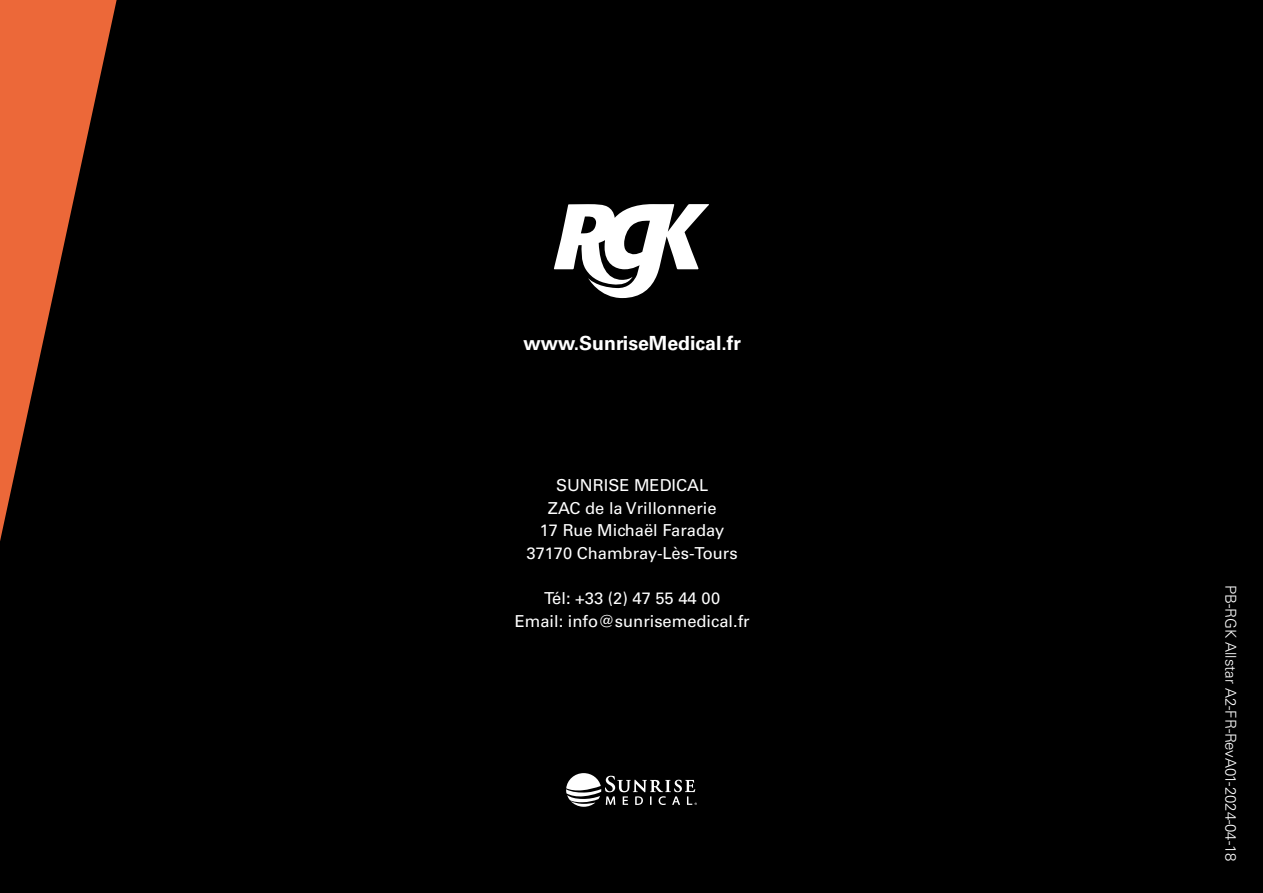
<style>
.page{position:relative;width:1263px;height:893px;background:#000}
.page>*{position:absolute;margin:0;border:0;box-sizing:border-box;transform-origin:0 0}
.t1{font:700 19.5px "Univers LT Std";color:#fff}
.t2{font:16.5px/22.5px "Univers LT Std";color:#fff;text-align:center}
.t3{font:300 15px "Univers LT Std";color:#fff}
</style>
<div class="page">
<svg style="left:0;top:0;width:117px;height:541px;fill:#ec6839"></svg>
<svg style="left:566px;top:773px;width:131px;height:34px"></svg>
<svg style="left:554px;top:204px;width:155px;height:94px"></svg>
<p class="t1" style="left:523px;top:332px;width:219px">www.SunriseMedical.fr</p>
<p class="t2" style="left:527px;top:474px;width:213px">SUNRISE MEDICAL<br>ZAC de la Vrillonnerie<br>17 Rue Michaël Faraday<br>37170 Chambray-Lès-Tours</p>
<p class="t2" style="left:515px;top:587px;width:236px">Tél: +33 (2) 47 55 44 00<br>Email: info@sunrisemedical.fr</p>
<p class="t3" style="left:1240px;top:585px;width:277px;rotate:90deg">PB-RGK Allstar A2-FR-RevA01-2024-04-18</p>
</div>
